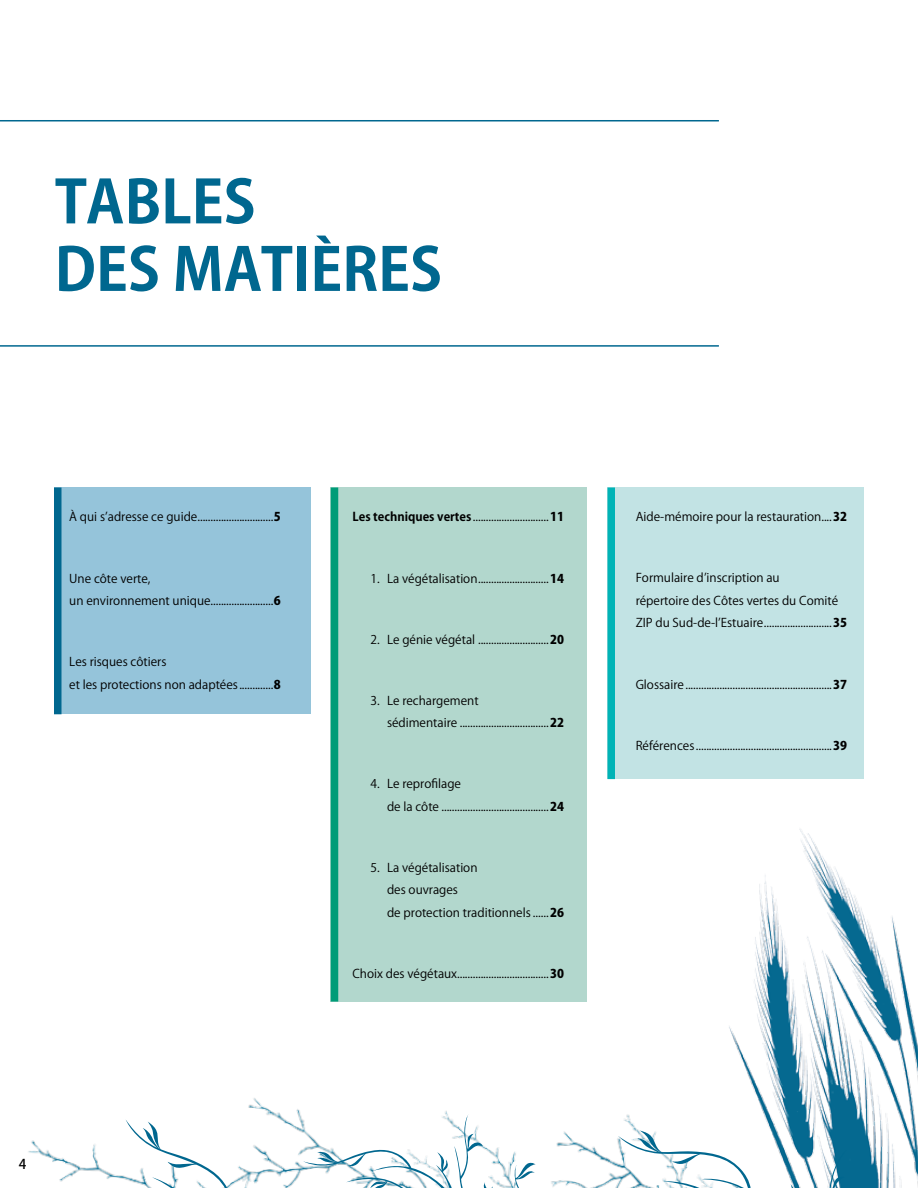
<style>
.page{position:relative;width:918px;height:1188px;background:#fff}
.page>*{position:absolute;margin:0;border:0;box-sizing:border-box;transform-origin:0 0}
.t1{font:700 58.5px/67.5px "Koz Go Pro";color:#00678f}
.t2{font:500 13.5px "Koz Go Pro";color:#000}
.t3{font:12px/22.5px "Koz Go Pro";color:#000}
.s1{font-weight:800}
.s2{font-weight:700}
</style>
<div class="page">
<div style="left:54px;top:488px;width:256px;height:226px;background:#95c4da"></div>
<div style="left:54px;top:488px;width:8px;height:226px;background:#00678f"></div>
<hr style="left:0;top:120px;width:719px;height:1px;background:#00678f">
<hr style="left:0;top:345px;width:719px;height:2px;background:#00678f">
<div style="left:331px;top:488px;width:256px;height:514px;background:#b2d7cd"></div>
<div style="left:608px;top:488px;width:256px;height:291px;background:#c2e3e4"></div>
<div style="left:331px;top:488px;width:7px;height:514px;background:#009c78"></div>
<div style="left:608px;top:488px;width:7px;height:291px;background:#00b3b6"></div>
<img style="left:28px;top:1098px;width:420px;height:84px">
<img style="left:729px;top:829px;width:189px;height:358px">
<svg style="left:126px;top:1114px;width:786px;height:74px"></svg>
<h1 class="t1" style="left:55px;top:172px;width:389px">tables<br>des matières</h1>
<p class="t3" style="left:69px;top:506px;width:213px">À qui s’adresse ce guide.............................<span class="s1">5</span></p>
<p class="t3" style="left:69px;top:567px;width:213px">Une côte verte,<br>un environnement unique........................<span class="s1">6</span></p>
<p class="t3" style="left:69px;top:651px;width:213px">Les risques côtiers<br>et les protections non adaptées.............<span class="s1">8</span></p>
<p class="t2" style="left:19px;top:1155px;width:9px">4</p>
<p class="t3" style="left:353px;top:506px;width:213px"><span class="s2">Les techniques vertes</span> .............................<span class="s1">11</span></p>
<p class="t3" style="left:371px;top:567px;width:195px">1. La végétalisation...........................<span class="s1">14</span></p>
<p class="t3" style="left:371px;top:628px;width:195px">2. Le génie végétal ...........................<span class="s1">20</span></p>
<p class="t3" style="left:387px;top:689px;width:179px;text-indent:-16px">3. Le rechargement<br>sédimentaire ..................................<span class="s1">22</span></p>
<p class="t3" style="left:387px;top:773px;width:179px;text-indent:-16px">4. Le reprofilage<br>de la côte .........................................<span class="s1">24</span></p>
<p class="t3" style="left:387px;top:856px;width:179px;text-indent:-16px">5. La végétalisation<br>des ouvrages<br>de protection traditionnels ......<span class="s1">26</span></p>
<p class="t3" style="left:353px;top:963px;width:213px">Choix des végétaux...................................<span class="s1">30</span></p>
<p class="t3" style="left:636px;top:506px;width:213px">Aide-mémoire pour la restauration....<span class="s1">32</span></p>
<p class="t3" style="left:636px;top:567px;width:213px">Formulaire d’inscription au<br>répertoire des Côtes vertes du Comité<br>ZIP du Sud-de-l’Estuaire..........................<span class="s1">35</span></p>
<p class="t3" style="left:636px;top:673px;width:213px">Glossaire........................................................<span class="s1">37</span></p>
<p class="t3" style="left:636px;top:734px;width:213px">Références ....................................................<span class="s1">39</span></p>
</div>
